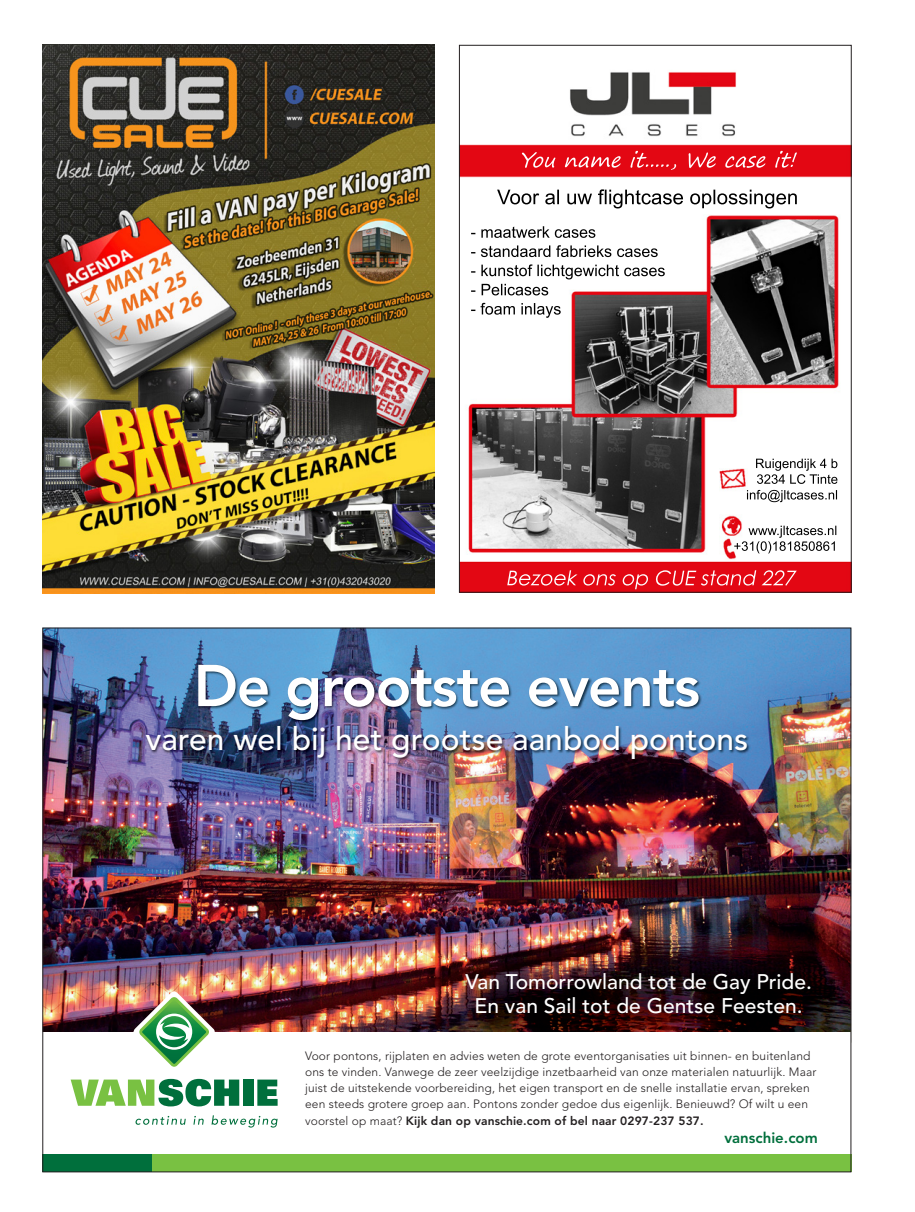
<style>
.page{position:relative;width:915px;height:1212px;background:#fff}
.page>*{position:absolute;margin:0;border:0;box-sizing:border-box;transform-origin:0 0}
.t1{font:800 58.35px "Avenir";letter-spacing:-.02em;color:#fff}
.t2{font:500 31.8px "Avenir";color:#fff}
.t3{font:500 21px/24px "Avenir";color:#fff;text-align:center}
.t4{font:800 15px "Avenir";color:#006f3c}
.t5{font:300 12px/16.2px "Avenir";letter-spacing:.01em;color:#231f20}
.s1{font-weight:800}
</style>
<div class="page">
<img style="left:45px;top:630px;width:803px;height:402px">
<img style="left:449px;top:957px;width:398px;height:75px">
<div style="left:43px;top:1154px;width:109px;height:17px;background:#006f3c"></div>
<div style="left:152px;top:1154px;width:698px;height:17px;background:#79c142"></div>
<img style="left:71px;top:989px;width:168px;height:117px">
<div style="left:243px;top:1079px;width:11px;height:27px;background:#006f3c"></div>
<svg style="left:257px;top:1079px;width:20px;height:27px"></svg>
<svg style="left:135px;top:1116px;width:51px;height:9px"></svg>
<svg style="left:193px;top:1116px;width:11px;height:8px"></svg>
<svg style="left:211px;top:1115px;width:66px;height:12px"></svg>
<img style="left:145px;top:664px;width:605px;height:99px">
<img style="left:43px;top:45px;width:391px;height:548px">
<img style="left:461px;top:72px;width:388px;height:519px">
<img style="left:507px;top:570px;width:289px;height:16px">
<img style="left:521px;top:151px;width:275px;height:17px">
<h1 class="t1" style="left:194px;top:651px;width:507px">De grootste events</h1>
<h2 class="t2" style="left:145px;top:721px;width:604px">varen wel bij het grootse aanbod pontons</h2>
<h3 class="t3" style="left:465px;top:970px;width:348px">Van Tomorrowland tot de Gay Pride.<br>En van Sail tot de Gentse Feesten.</h3>
<p class="t5" style="left:305px;top:1047px;width:512px">Voor pontons, rijplaten en advies weten de grote eventorganisaties uit binnen- en buitenland ons te vinden. Vanwege de zeer veelzijdige inzetbaarheid van onze materialen natuurlijk. Maar juist de uitstekende voorbereiding, het eigen transport en de snelle installatie ervan, spreken een steeds grotere groep aan. Pontons zonder gedoe dus eigenlijk. Benieuwd? Of wilt u een voorstel op maat? <span class="s1">Kijk dan op vanschie.com of bel naar 0297-237 537.</span></p>
<p class="t4" style="left:724px;top:1129px;width:95px">vanschie.com</p>
</div>
